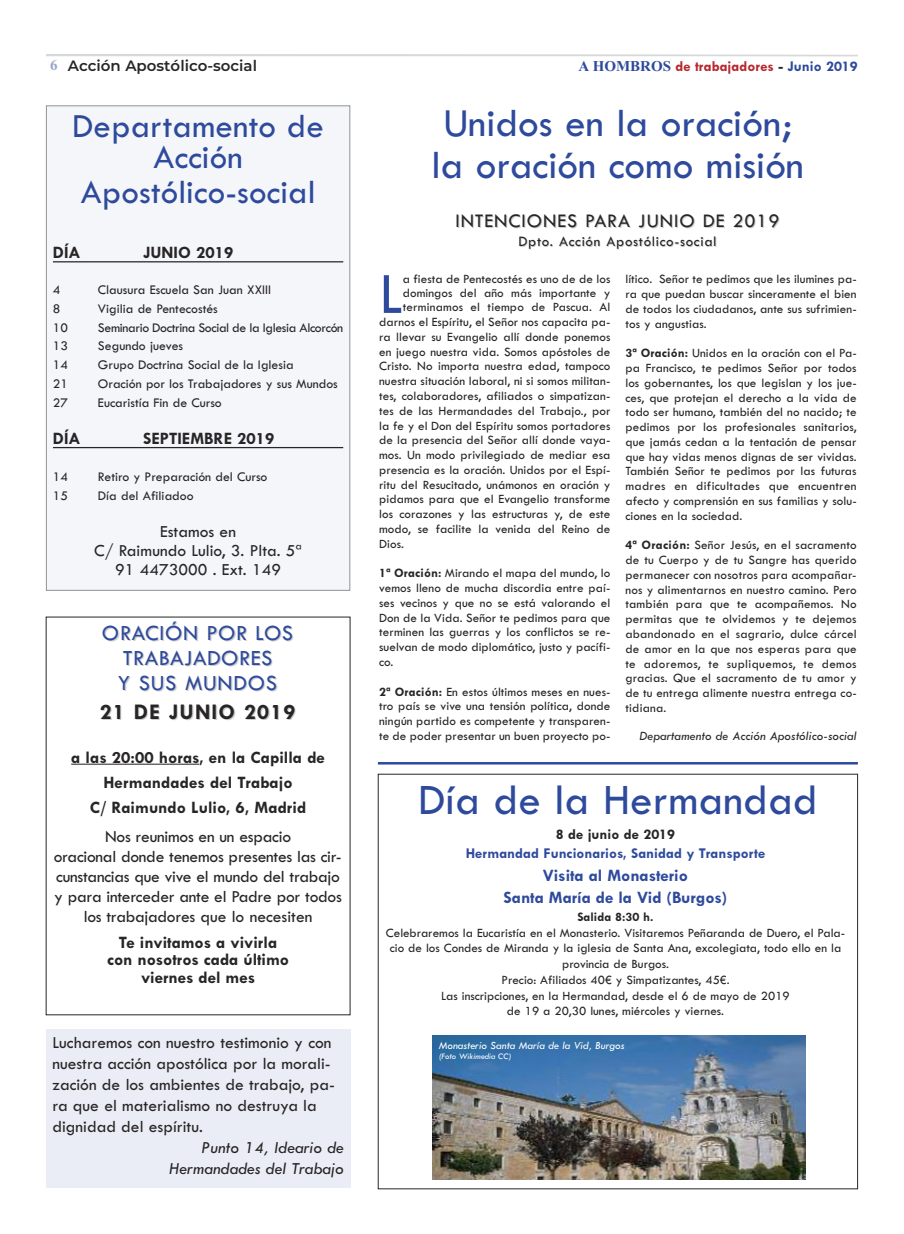
<style>
.page{position:relative;width:904px;height:1234px;background:#fff}
.page>*{position:absolute;margin:0;border:0;box-sizing:border-box;transform-origin:0 0}
.t1{font:60.5px "Tw Cen";color:#2e4a9c}
.t2{font:45px "Tw Cen";color:#2e4a9c}
.t3{font:41.25px/42.5px "Tw Cen";color:#2e4a9c}
.t4{font:35px/31.2px "Tw Cen";letter-spacing:.005em;color:#2e4a9c;text-align:center}
.t5{font:22.5px/25px "Tw Cen";letter-spacing:.02em;color:#2e4a9c;text-align:center}
.t6{font:700 22.5px "Tw Cen";letter-spacing:.05em;color:#272526}
.t7{font:20px "Tw Cen";letter-spacing:.045em;color:#272526}
.t8{font:17.5px/20px "Tw Cen";color:#272526;text-align:center}
.t9{font:700 17.5px/25px "Tw Cen";color:#272526;text-align:center}
.t10{font:700 17.5px/22.2px "Tw Cen";letter-spacing:-.005em;color:#2e4a9c;text-align:center}
.t11{font:italic 17.5px/21px "Tw Cen";color:#272526;text-align:right}
.t12{font:700 15px "Tw Cen";color:#2e4a9c}
.t13{font:700 15px "Tw Cen";color:#b5272d}
.t14{font:15px "Tw Cen";letter-spacing:.045em;color:#272526}
.t15{font:600 15px "Montserrat";color:#272526}
.t16{font:700 15px "Tw Cen";color:#272526}
.t17{font:13.75px "Tw Cen";color:#272526}
.t18{font:13.75px "Tw Cen";letter-spacing:-.025em;color:#272526}
.t19{font:13.12px/14.8px "Tw Cen";letter-spacing:.005em;color:#272526;text-align:justify}
.t20{font:italic 13.12px "Tw Cen";letter-spacing:.005em;color:#272526}
.t21{font:700 13.12px "Tw Cen";color:#272526}
.t22{font:italic 11.25px "Tw Cen";color:#fff}
.t23{font:italic 8.75px "Tw Cen";color:#fff}
.s1{font-family:"Times New Roman";font-weight:700;color:#96a5cd}
.s2{font-family:"Times New Roman";color:#2e4a9c}
.s3{color:#272526}
.s4{color:#2e4a9c}
.s5{font-weight:700}
</style>
<div class="page">
<svg style="left:46px;top:54px;width:812px;height:3px"></svg>
<div style="left:47px;top:106px;width:302px;height:484px;background:#f5f6fa"></div>
<div style="left:46px;top:105px;width:304px;height:485px;border:1px solid #909396"></div>
<hr style="left:53px;top:261px;width:290px;height:1px;background:#272526">
<hr style="left:53px;top:447px;width:290px;height:1px;background:#272526">
<hr style="left:378px;top:761px;width:479px;height:3px;background:#2e4a9c">
<img style="left:433px;top:1035px;width:373px;height:144px">
<hr style="left:71px;top:763px;width:128px;height:1px;background:#272526">
<div style="left:46px;top:1029px;width:304px;height:158px;background:#eaedf5"></div>
<p class="t15" style="left:50px;top:55px;width:208px"><span class="s1">6</span> Acción Apostólico-social</p>
<p class="t13" style="left:578px;top:57px;width:281px"><span class="s2">A HOMBROS</span> de trabajadores <span class="s3">-</span> <span class="s4">Junio 2019</span></p>
<h3 class="t3" style="left:431px;top:100px;width:374px">Unidos en la oración; la oración como misión</h3>
<h3 class="t4" style="left:72px;top:109px;width:253px">Departamento de<br>Acción</h3>
<h3 class="t4" style="left:81px;top:175px;width:236px">Apostólico-social</h3>
<h3 class="t9" style="left:53px;top:239px;width:29px">DÍA</h3>
<h3 class="t9" style="left:143px;top:239px;width:92px">JUNIO 2019</h3>
<p class="t17" style="left:53px;top:281px;width:9px">4</p>
<p class="t17" style="left:98px;top:281px;width:175px">Clausura Escuela San Juan XXIII</p>
<p class="t17" style="left:53px;top:300px;width:9px">8</p>
<p class="t17" style="left:98px;top:300px;width:121px">Vigilia de Pentecostés</p>
<p class="t17" style="left:53px;top:319px;width:17px">10</p>
<p class="t18" style="left:98px;top:319px;width:247px">Seminario Doctrina Social de la Iglesia Alcorcón</p>
<p class="t17" style="left:53px;top:337px;width:17px">13</p>
<p class="t17" style="left:98px;top:337px;width:87px">Segundo jueves</p>
<p class="t17" style="left:53px;top:356px;width:17px">14</p>
<p class="t17" style="left:98px;top:356px;width:197px">Grupo Doctrina Social de la Iglesia</p>
<p class="t17" style="left:53px;top:375px;width:17px">21</p>
<p class="t17" style="left:98px;top:375px;width:241px">Oración por los Trabajadores y sus Mundos</p>
<p class="t17" style="left:53px;top:394px;width:17px">27</p>
<p class="t17" style="left:98px;top:394px;width:125px">Eucaristía Fin de Curso</p>
<h3 class="t9" style="left:53px;top:425px;width:29px">DÍA</h3>
<h3 class="t9" style="left:143px;top:425px;width:133px">SEPTIEMBRE 2019</h3>
<p class="t17" style="left:53px;top:468px;width:17px">14</p>
<p class="t17" style="left:98px;top:468px;width:171px">Retiro y Preparación del Curso</p>
<p class="t17" style="left:53px;top:487px;width:17px">15</p>
<p class="t17" style="left:98px;top:487px;width:97px">Día del Afiliadoo</p>
<h3 class="t8" style="left:94px;top:522px;width:209px;line-height:18.8px">Estamos en<br>C/ Raimundo Lulio, 3. Plta. 5ª<br>91 4473000 . Ext. 149</h3>
<h3 class="t7" style="left:455px;top:208px;width:325px">INTENCIONES PARA JUNIO DE 2019</h3>
<p class="t14" style="left:518px;top:232px;width:200px">Dpto. Acción Apostólico-social</p>
<h1 class="t1" style="left:379px;top:256px;width:25px">L</h1>
<p class="t19" style="left:403px;top:272px;width:209px;line-height:13.1px">a fiesta de Pentecostés es uno de de los domingos del año más importante y</p>
<p class="t19" style="left:625px;top:271px;width:233px">lítico. Señor te pedimos que les ilumines pa&shy;ra que puedan buscar sinceramente el bien de todos los ciudadanos, ante sus sufrimien&shy;tos y angustias.</p>
<p class="t19" style="left:625px;top:345px;width:233px"><span class="s5">3ª Oración:</span> Unidos en la oración con el Pa&shy;pa Francisco, te pedimos Señor por todos los gobernantes, los que legislan y los jue&shy;ces, que protejan el derecho a la vida de todo ser humano, también del no nacido; te pedimos por los profesionales sanitarios, que jamás cedan a la tentación de pensar que hay vidas menos dignas de ser vividas.<br>También Señor te pedimos por las futuras madres en dificultades que encuentren afecto y comprensión en sus familias y solu&shy;ciones en la sociedad.</p>
<p class="t19" style="left:625px;top:537px;width:233px"><span class="s5">4ª Oración:</span> Señor Jesús, en el sacramento de tu Cuerpo y de tu Sangre has querido permanecer con nosotros para acompañar&shy;nos y alimentarnos en nuestro camino. Pero también para que te acompañemos. No permitas que te olvidemos y te dejemos abandonado en el sagrario, dulce cárcel de amor en la que nos esperas para que te adoremos, te supliquemos, te demos gracias. Que el sacramento de tu amor y de tu entrega alimente nuestra entrega co&shy;tidiana.</p>
<p class="t20" style="left:639px;top:727px;width:218px">Departamento de Acción Apostólico-social</p>
<p class="t19" style="left:379px;top:299px;width:233px;text-indent:24px">terminamos el tiempo de Pascua. Al darnos el Espíritu, el Señor nos capacita pa&shy;ra llevar su Evangelio allí donde ponemos en juego nuestra vida. Somos apóstoles de Cristo. No importa nuestra edad, tampoco nuestra situación laboral, ni si somos militan&shy;tes, colaboradores, afiliados o simpatizan&shy;tes de las Hermandades del Trabajo., por la fe y el Don del Espíritu somos portadores de la presencia del Señor allí donde vaya&shy;mos. Un modo privilegiado de mediar esa presencia es la oración. Unidos por el Espí&shy;ritu del Resucitado, unámonos en oración y pidamos para que el Evangelio transforme los corazones y las estructuras y, de este modo, se facilite la venida del Reino de Dios.</p>
<p class="t19" style="left:379px;top:565px;width:233px"><span class="s5">1ª Oración:</span> Mirando el mapa del mundo, lo vemos lleno de mucha discordia entre paí&shy;ses vecinos y que no se está valorando el Don de la Vida. Señor te pedimos para que terminen las guerras y los conflictos se re&shy;suelvan de modo diplomático, justo y pacífi&shy;co.</p>
<p class="t19" style="left:379px;top:683px;width:233px"><span class="s5">2ª Oración:</span> En estos últimos meses en nues&shy;tro país se vive una tensión política, donde ningún partido es competente y transparen&shy;te de poder presentar un buen proyecto po-</p>
<h3 class="t5" style="left:102px;top:619px;width:193px">ORACIÓN POR LOS<br>TRABAJADORES<br>Y SUS MUNDOS</h3>
<h3 class="t6" style="left:100px;top:698px;width:197px">21 DE JUNIO 2019</h3>
<h3 class="t9" style="left:71px;top:744px;width:255px">a las 20:00 horas, en la Capilla de<br>Hermandades del Trabajo<br>C/ Raimundo Lulio, 6, Madrid</h3>
<h3 class="t8" style="left:54px;top:825px;width:290px">Nos reunimos en un espacio<br>oracional donde tenemos presentes las cir&shy;cunstancias que vive el mundo del trabajo y para interceder ante el Padre por todos los trabajadores que lo necesiten</h3>
<h3 class="t9" style="left:107px;top:932px;width:184px;line-height:17.5px">Te invitamos a vivirla con nosotros cada último viernes del mes</h3>
<h2 class="t2" style="left:418px;top:772px;width:401px">Día de la Hermandad</h2>
<p class="t16" style="left:556px;top:824px;width:121px">8 de junio de 2019</p>
<p class="t12" style="left:466px;top:844px;width:301px">Hermandad Funcionarios, Sanidad y Transporte</p>
<h3 class="t10" style="left:503px;top:863px;width:225px">Visita al Monasterio<br>Santa María de la Vid (Burgos)</h3>
<p class="t21" style="left:577px;top:908px;width:78px">Salida 8:30 h.</p>
<p class="t19" style="left:386px;top:923px;width:461px;line-height:15.8px;text-align:center">Celebraremos la Eucaristía en el Monasterio. Visitaremos Peñaranda de Duero, el Pala&shy;cio de los Condes de Miranda y la iglesia de Santa Ana, excolegiata, todo ello en la provincia de Burgos.<br>Precio: Afiliados 40€ y Simpatizantes, 45€.<br>Las inscripciones, en la Hermandad, desde el 6 de mayo de 2019<br>de 19 a 20,30 lunes, miércoles y viernes.</p>
<p class="t22" style="left:439px;top:1037px;width:187px">Monasterio Santa María de la Vid, Burgos</p>
<p class="t23" style="left:439px;top:1050px;width:74px">(Foto Wikimedia CC)</p>
<h3 class="t8" style="left:52px;top:1031px;width:284px;line-height:21px;text-align:left">Lucharemos con nuestro testimonio y con nuestra acción apostólica por la morali&shy;zación de los ambientes de trabajo, pa&shy;ra que el materialismo no destruya la dignidad del espíritu.</h3>
<h3 class="t11" style="left:169px;top:1136px;width:177px">Punto 14, Ideario de<br>Hermandades del Trabajo</h3>
</div>
